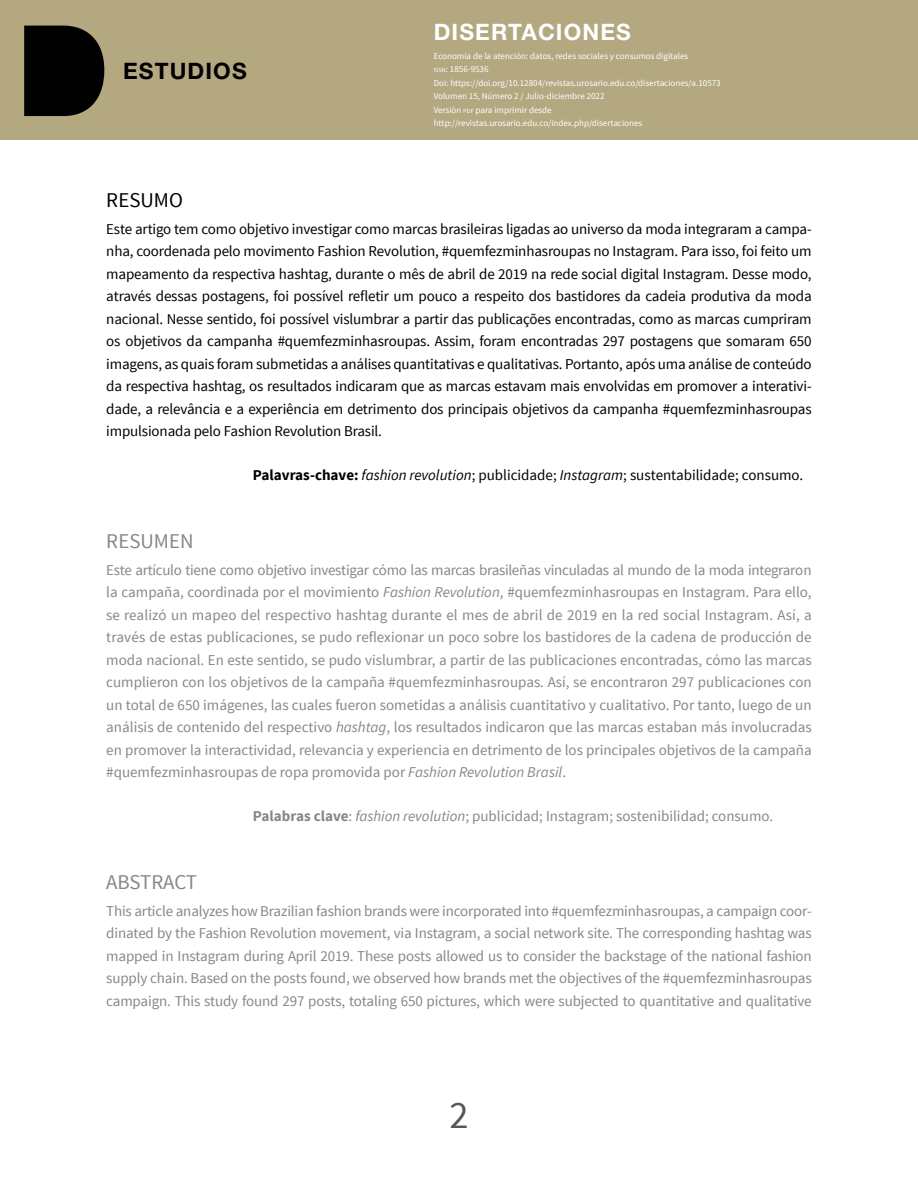
<style>
.page{position:relative;width:918px;height:1188px;background:#fff}
.page>*{position:absolute;margin:0;border:0;box-sizing:border-box;transform-origin:0 0}
.t1{font:38.4px "Source Sans Pro";color:#575756}
.t2{font:700 22.65px "Helvetica Neue LT Std";letter-spacing:.05em;color:#fff}
.t3{font:700 22.65px "Helvetica Neue LT Std";letter-spacing:.05em;color:#000}
.t4{font:21px "Source Sans Pro";color:#878787}
.t5{font:21px "Source Sans Pro";color:#000}
.t6{font:15px/22.5px "Source Sans Pro";color:#878787;text-align:justify}
.t7{font:15px/22.5px "Source Sans Pro";letter-spacing:-.01em;color:#000;text-align:justify}
.t8{font:9px/13.5px "Source Sans Pro";color:#fff}
.s1{font-size:6.3px}
.s2{font-weight:700}
.s3{font-style:italic}
</style>
<div class="page">
<div style="left:0;top:0;width:918px;height:139px;background:#b4a881"></div>
<svg style="left:24px;top:26px;width:80px;height:90px;background:#100f0b"></svg>
<h2 class="t3" style="left:123px;top:57px;width:125px">ESTUDIOS</h2>
<h2 class="t2" style="left:434px;top:18px;width:199px">DISERTACIONES</h2>
<p class="t8" style="left:434px;top:49px;width:289px">Economía de la atención: datos, redes sociales y consumos digitales<br><span class="s1">ISSN</span>: 1856-9536<br>Doi: https://doi.org/10.12804/revistas.urosario.edu.co/disertaciones/a.10573<br>Volumen 15, Número 2 / Julio-diciembre 2022<br>Versión <span class="s1">PDF</span> para imprimir desde http://revistas.urosario.edu.co/index.php/disertaciones</p>
<h3 class="t5" style="left:106px;top:187px;width:78px">RESUMO</h3>
<p class="t7" style="left:106px;top:218px;width:707px">Este artigo tem como objetivo investigar como marcas brasileiras ligadas ao universo da moda integraram a campa&shy;nha, coordenada pelo movimento Fashion Revolution, #quemfezminhasroupas no Instagram. Para isso, foi feito um mapeamento da respectiva hashtag, durante o mês de abril de 2019 na rede social digital Instagram. Desse modo, através dessas postagens, foi possível refletir um pouco a respeito dos bastidores da cadeia produtiva da moda nacional. Nesse sentido, foi possível vislumbrar a partir das publicações encontradas, como as marcas cumpriram os objetivos da campanha #quemfezminhasroupas. Assim, foram encontradas 297 postagens que somaram 650 imagens, as quais foram submetidas a análises quantitativas e qualitativas. Portanto, após uma análise de conteúdo da respectiva hashtag, os resultados indicaram que as marcas estavam mais envolvidas em promover a interativi&shy;dade, a relevância e a experiência em detrimento dos principais objetivos da campanha #quemfezminhasroupas impulsionada pelo Fashion Revolution Brasil.</p>
<p class="t7" style="left:253px;top:464px;width:552px"><span class="s2">Palavras-chave:</span> <span class="s3">fashion revolution</span>; publicidade; <span class="s3">Instagram</span>; sustentabilidade; consumo.</p>
<h3 class="t4" style="left:106px;top:528px;width:89px">RESUMEN</h3>
<p class="t6" style="left:106px;top:559px;width:707px">Este artículo tiene como objetivo investigar cómo las marcas brasileñas vinculadas al mundo de la moda integraron la campaña, coordinada por el movimiento <span class="s3">Fashion Revolution</span>, #quemfezminhasroupas en Instagram. Para ello, se realizó un mapeo del respectivo hashtag durante el mes de abril de 2019 en la red social Instagram. Así, a través de estas publicaciones, se pudo reflexionar un poco sobre los bastidores de la cadena de producción de moda nacional. En este sentido, se pudo vislumbrar, a partir de las publicaciones encontradas, cómo las marcas cumplieron con los objetivos de la campaña #quemfezminhasroupas. Así, se encontraron 297 publicaciones con un total de 650 imágenes, las cuales fueron sometidas a análisis cuantitativo y cualitativo. Por tanto, luego de un análisis de contenido del respectivo <span class="s3">hashtag</span>, los resultados indicaron que las marcas estaban más involucradas en promover la interactividad, relevancia y experiencia en detrimento de los principales objetivos de la campaña #quemfezminhasroupas de ropa promovida por <span class="s3">Fashion Revolution Brasil</span>.</p>
<p class="t6" style="left:253px;top:805px;width:522px"><span class="s2">Palabras clave</span>: <span class="s3">fashion revolution</span>; publicidad; Instagram; sostenibilidad; consumo.</p>
<h3 class="t4" style="left:106px;top:869px;width:92px">ABSTRACT</h3>
<p class="t6" style="left:106px;top:900px;width:707px">This article analyzes how Brazilian fashion brands were incorporated into #quemfezminhasroupas, a campaign coor&shy;dinated by the Fashion Revolution movement, via Instagram, a social network site. The corresponding hashtag was mapped in Instagram during April 2019. These posts allowed us to consider the backstage of the national fashion supply chain. Based on the posts found, we observed how brands met the objectives of the #quemfezminhasroupas campaign. This study found 297 posts, totaling 650 pictures, which were subjected to quantitative and qualitative</p>
<h1 class="t1" style="left:449px;top:1092px;width:21px">2</h1>
</div>
